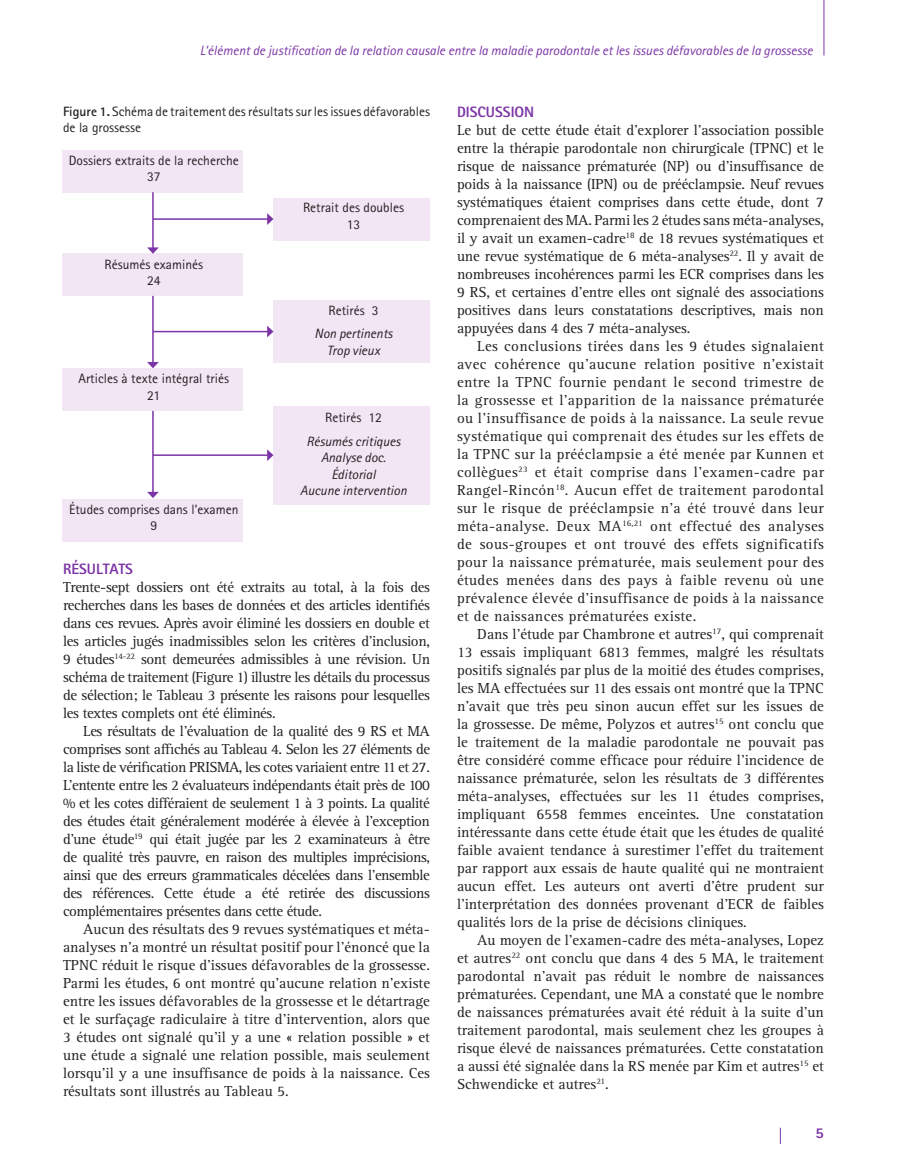
<style>
.page{position:relative;width:905px;height:1175px;background:#fff}
.page>*{position:absolute;margin:0;border:0;box-sizing:border-box;transform-origin:0 0}
.Body{font:15px/18px "Rotis Serif Std";color:#231f20;text-align:justify}
.subheading_1{font:800 15px "Rotis Sans Serif Std";color:#7c35a6}
.Table_caption{font:13.5px/16.5px "Rotis Sans Serif Std";color:#231f20}
.t1{font:italic 13.5px "Rotis Sans Serif Std";color:#7c35a6}
.Table_caption-2{font:italic 13.5px "Rotis Sans Serif Std";color:#231f20}
.s1{font-weight:700}
</style>
<div class="page">
<hr style="left:823px;top:0;width:1px;height:56px;background:#7c35a6">
<svg style="left:780px;top:1127px;width:1px;height:16px"></svg>
<div style="left:63px;top:150px;width:180px;height:42px;background:#f2e6f5"></div>
<div style="left:273px;top:198px;width:157px;height:42px;background:#f2e6f5"></div>
<div style="left:273px;top:300px;width:157px;height:63px;background:#f2e6f5"></div>
<div style="left:273px;top:406px;width:157px;height:98px;background:#f2e6f5"></div>
<div style="left:63px;top:254px;width:180px;height:42px;background:#f2e6f5"></div>
<div style="left:63px;top:369px;width:180px;height:42px;background:#f2e6f5"></div>
<div style="left:63px;top:499px;width:180px;height:42px;background:#f2e6f5"></div>
<hr style="left:152px;top:192px;width:2px;height:56px;background:#7c35a6">
<svg style="left:147px;top:247px;width:12px;height:7px"></svg>
<hr style="left:152px;top:296px;width:2px;height:67px;background:#7c35a6">
<svg style="left:147px;top:362px;width:12px;height:6px"></svg>
<hr style="left:152px;top:411px;width:2px;height:81px;background:#7c35a6">
<svg style="left:147px;top:492px;width:12px;height:6px"></svg>
<hr style="left:153px;top:218px;width:115px;height:2px;background:#7c35a6">
<svg style="left:267px;top:213px;width:6px;height:12px"></svg>
<hr style="left:153px;top:331px;width:115px;height:1px;background:#7c35a6">
<svg style="left:267px;top:326px;width:6px;height:11px"></svg>
<hr style="left:153px;top:454px;width:115px;height:2px;background:#7c35a6">
<svg style="left:267px;top:449px;width:6px;height:12px"></svg>
<p class="t1" style="left:200px;top:42px;width:614px">L’élément de justification de la relation causale entre la maladie parodontale et les issues défavorables de la grossesse</p>
<p class="Table_caption" style="left:63px;top:103px;width:368px"><span class="s1">Figure 1.</span> Schéma de traitement des résultats sur les issues défavorables de la grossesse</p>
<p class="Table_caption" style="left:69px;top:152px;width:171px">Dossiers extraits de la recherche</p>
<p class="Table_caption" style="left:147px;top:168px;width:15px">37</p>
<p class="Table_caption" style="left:303px;top:199px;width:102px">Retrait des doubles</p>
<p class="Table_caption" style="left:347px;top:216px;width:15px">13</p>
<p class="Table_caption" style="left:104px;top:255px;width:100px">Résumés examinés</p>
<p class="Table_caption" style="left:147px;top:272px;width:15px">24</p>
<p class="Table_caption" style="left:328px;top:302px;width:51px">Retirés 3</p>
<p class="Table_caption-2" style="left:314px;top:326px;width:79px">Non pertinents</p>
<p class="Table_caption-2" style="left:327px;top:342px;width:54px">Trop vieux</p>
<p class="Table_caption" style="left:79px;top:370px;width:152px">Articles à texte intégral triés</p>
<p class="Table_caption" style="left:147px;top:386px;width:15px">21</p>
<p class="Table_caption" style="left:325px;top:409px;width:58px">Retirés 12</p>
<p class="Table_caption-2" style="left:306px;top:433px;width:95px">Résumés critiques</p>
<p class="Table_caption-2" style="left:321px;top:449px;width:66px">Analyse doc.</p>
<p class="Table_caption-2" style="left:331px;top:466px;width:46px">Éditorial</p>
<p class="Table_caption-2" style="left:300px;top:482px;width:108px">Aucune intervention</p>
<p class="Table_caption" style="left:69px;top:501px;width:171px">Études comprises dans l’examen</p>
<p class="Table_caption" style="left:150px;top:517px;width:8px">9</p>
<p class="subheading_1" style="left:63px;top:559px;width:72px">RÉSULTATS</p>
<p class="Body" style="left:63px;top:578px;width:368px">Trente-sept dossiers ont été extraits au total, à la fois des recherches dans les bases de données et des articles identifiés dans ces revues. Après avoir éliminé les dossiers en double et les articles jugés inadmissibles selon les critères d’inclusion, 9 études<sup>14-22</sup> sont demeurées admissibles à une révision. Un schéma de traitement (Figure 1) illustre les détails du processus de sélection; le Tableau 3 présente les raisons pour lesquelles les textes complets ont été éliminés.</p>
<p class="Body" style="left:63px;top:722px;width:368px;text-indent:20px">Les résultats de l’évaluation de la qualité des 9 RS et MA comprises sont affichés au Tableau 4. Selon les 27 éléments de la liste de vérification PRISMA, les cotes variaient entre 11 et 27.<br>L’entente entre les 2 évaluateurs indépendants était près de 100 % et les cotes différaient de seulement 1 à 3 points. La qualité des études était généralement modérée à élevée à l’exception d’une étude<sup>19</sup> qui était jugée par les 2 examinateurs à être de qualité très pauvre, en raison des multiples imprécisions, ainsi que des erreurs grammaticales décelées dans l’ensemble des références. Cette étude a été retirée des discussions complémentaires présentes dans cette étude.</p>
<p class="Body" style="left:63px;top:920px;width:368px;text-indent:20px">Aucun des résultats des 9 revues systématiques et méta&shy;analyses n’a montré un résultat positif pour l’énoncé que la TPNC réduit le risque d’issues défavorables de la grossesse.<br>Parmi les études, 6 ont montré qu’aucune relation n’existe entre les issues défavorables de la grossesse et le détartrage et le surfaçage radiculaire à titre d’intervention, alors que 3 études ont signalé qu’il y a une « relation possible » et une étude a signalé une relation possible, mais seulement lorsqu’il y a une insuffisance de poids à la naissance. Ces résultats sont illustrés au Tableau 5.</p>
<p class="subheading_1" style="left:457px;top:102px;width:79px">DISCUSSION</p>
<p class="Body" style="left:457px;top:121px;width:368px">Le but de cette étude était d’explorer l’association possible entre la thérapie parodontale non chirurgicale (TPNC) et le risque de naissance prématurée (NP) ou d’insuffisance de poids à la naissance (IPN) ou de prééclampsie. Neuf revues systématiques étaient comprises dans cette étude, dont 7 comprenaient des MA. Parmi les 2 études sans méta-analyses, il y avait un examen-cadre<sup>18</sup> de 18 revues systématiques et une revue systématique de 6 méta-analyses<sup>22</sup>. Il y avait de nombreuses incohérences parmi les ECR comprises dans les 9 RS, et certaines d’entre elles ont signalé des associations positives dans leurs constatations descriptives, mais non appuyées dans 4 des 7 méta-analyses.</p>
<p class="Body" style="left:457px;top:337px;width:368px;text-indent:20px">Les conclusions tirées dans les 9 études signalaient avec cohérence qu’aucune relation positive n’existait entre la TPNC fournie pendant le second trimestre de la grossesse et l’apparition de la naissance prématurée ou l’insuffisance de poids à la naissance. La seule revue systématique qui comprenait des études sur les effets de la TPNC sur la prééclampsie a été menée par Kunnen et collègues<sup>23</sup> et était comprise dans l’examen-cadre par Rangel-Rincón<sup>18</sup>. Aucun effet de traitement parodontal sur le risque de prééclampsie n’a été trouvé dans leur méta-analyse. Deux MA<sup>16,21</sup> ont effectué des analyses de sous-groupes et ont trouvé des effets significatifs pour la naissance prématurée, mais seulement pour des études menées dans des pays à faible revenu où une prévalence élevée d’insuffisance de poids à la naissance et de naissances prématurées existe.</p>
<p class="Body" style="left:457px;top:625px;width:368px;text-indent:20px">Dans l’étude par Chambrone et autres<sup>17</sup>, qui comprenait 13 essais impliquant 6813 femmes, malgré les résultats positifs signalés par plus de la moitié des études comprises, les MA effectuées sur 11 des essais ont montré que la TPNC n’avait que très peu sinon aucun effet sur les issues de la grossesse. De même, Polyzos et autres<sup>15</sup> ont conclu que le traitement de la maladie parodontale ne pouvait pas être considéré comme efficace pour réduire l’incidence de naissance prématurée, selon les résultats de 3 différentes méta-analyses, effectuées sur les 11 études comprises, impliquant 6558 femmes enceintes. Une constatation intéressante dans cette étude était que les études de qualité faible avaient tendance à surestimer l’effet du traitement par rapport aux essais de haute qualité qui ne montraient aucun effet. Les auteurs ont averti d’être prudent sur l’interprétation des données provenant d’ECR de faibles qualités lors de la prise de décisions cliniques.</p>
<p class="Body" style="left:457px;top:931px;width:368px;text-indent:20px">Au moyen de l’examen-cadre des méta-analyses, Lopez et autres<sup>22</sup> ont conclu que dans 4 des 5 MA, le traitement parodontal n’avait pas réduit le nombre de naissances prématurées. Cependant, une MA a constaté que le nombre de naissances prématurées avait été réduit à la suite d’un traitement parodontal, mais seulement chez les groupes à risque élevé de naissances prématurées. Cette constatation a aussi été signalée dans la RS menée par Kim et autres<sup>15</sup> et Schwendicke et autres<sup>21</sup>.</p>
<p class="subheading_1" style="left:815px;top:1123px;width:10px">5</p>
</div>
